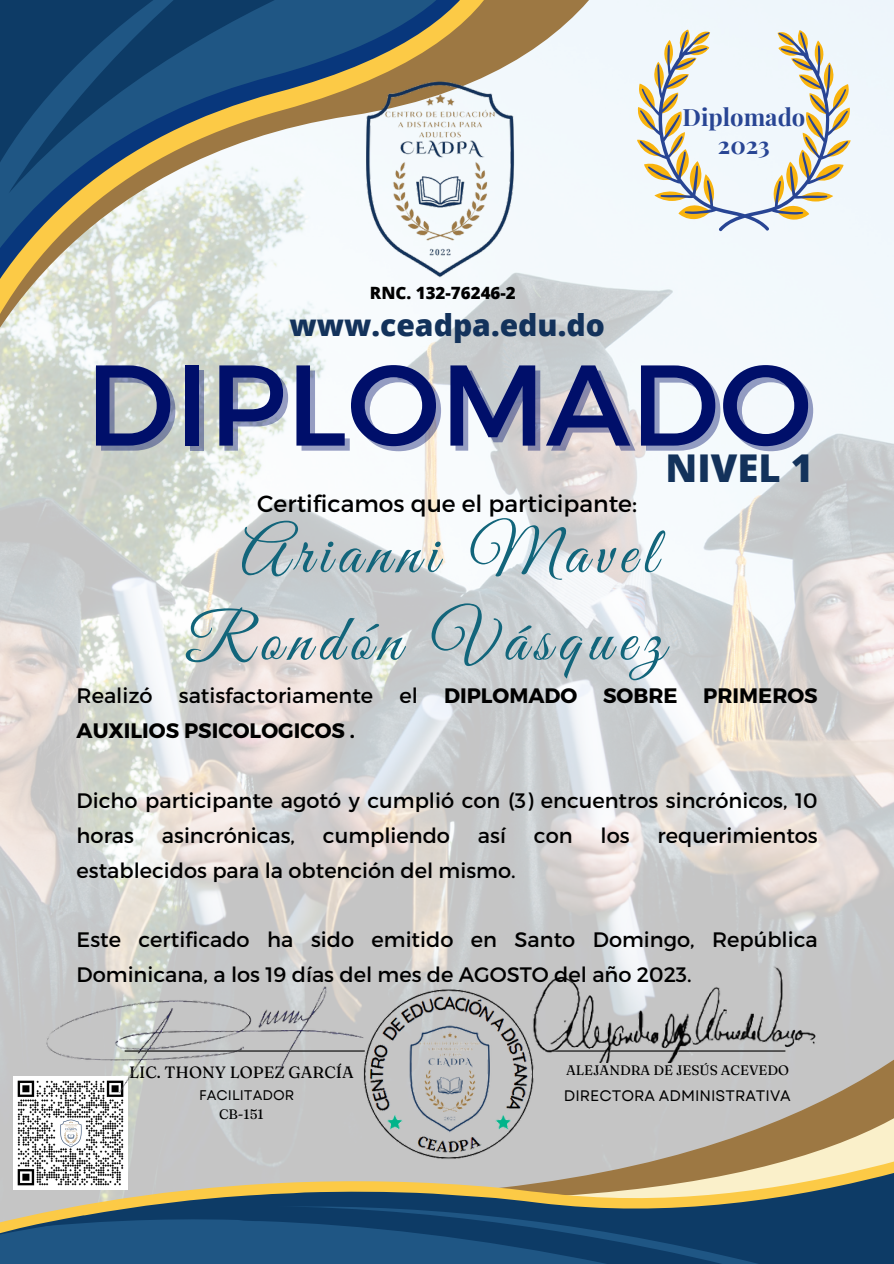
<style>
.page{position:relative;width:894px;height:1264px;background:#fff}
.page>*{position:absolute;margin:0;border:0;box-sizing:border-box;transform-origin:0 0}
.t1{font:114.45px "Montserrat";color:#000f6a}
.t2{font:66.6px/87.4px "Great Vibes";letter-spacing:.105em;color:#12657b;text-align:right}
.t3{font:800 38.25px "Open Sans";color:#13325b}
.t4{font:800 30px "Open Sans";color:#13325b}
.t5{font:700 23.85px "Playfair Display";color:#284594}
.t6{font:23.4px "Montserrat";color:#000}
.t7{font:20.85px/35px "Montserrat";color:#000}
.t8{font:700 20.85px "Montserrat";color:#000}
.t9{font:800 16.95px "Open Sans";color:#000}
.t10{font:16.35px "Fraunces 9 pt";color:#000}
.t11{font:15.3px "Garet";color:#000}
.t12{font:13.95px "Garet";color:#000}
.t13{font:13.65px "Fraunces 9 pt";color:#000}
</style>
<div class="page">
<img style="left:0;top:0;width:893px;height:1159px">
<svg style="left:237px;top:1053px;width:656px;height:106px;background:#c0bcb6"></svg>
<svg style="left:260px;top:1113px;width:633px;height:46px;background:#beb29f"></svg>
<svg style="left:0;top:1159px;width:893px;height:104px;background:#546e79"></svg>
<svg style="left:503px;top:0;width:109px;height:416px;fill:#f1f8fc"></svg>
<svg style="left:0;top:0;width:503px;height:417px"></svg>
<svg style="left:0;top:0;width:198px;height:300px;background:#b2b6a7"></svg>
<svg style="left:9px;top:0;width:335px;height:193px;background:#526f83"></svg>
<svg style="left:636px;top:29px;width:214px;height:202px"></svg>
<img style="left:333px;top:959px;width:231px;height:231px">
<img style="left:358px;top:78px;width:160px;height:202px">
<img style="left:13px;top:1076px;width:114px;height:113px">
<img style="left:531px;top:959px;width:296px;height:103px">
<img style="left:34px;top:986px;width:352px;height:106px">
<p class="t9" style="left:370px;top:280px;width:147px">RNC. 132-76246-2</p>
<p class="t4" style="left:289px;top:304px;width:317px">www.ceadpa.edu.do</p>
<p class="t5" style="left:682px;top:101px;width:124px">Diplomado</p>
<p class="t5" style="left:717px;top:128px;width:53px">2023</p>
<p class="t1" style="left:85px;top:330px;width:727px">DIPLOMADO</p>
<p class="t3" style="left:665px;top:441px;width:149px">NIVEL 1</p>
<p class="t6" style="left:257px;top:489px;width:381px">Certificamos que el participante:</p>
<p class="t2" style="left:184px;top:513px;width:481px">Arianni Mavel<br>Rondón Vásquez</p>
<p class="t7" style="left:77px;top:677px;width:77px">Realizó</p>
<p class="t7" style="left:179px;top:677px;width:196px">satisfactoriamente</p>
<p class="t7" style="left:399px;top:677px;width:20px">el</p>
<p class="t8" style="left:444px;top:682px;width:375px">DIPLOMADO SOBRE PRIMEROS</p>
<p class="t8" style="left:77px;top:717px;width:280px">AUXILIOS PSICOLOGICOS .</p>
<p class="t7" style="left:77px;top:781px;width:742px">Dicho participante agotó y cumplió con (3) encuentros sincrónicos, 10 horas</p>
<p class="t7" style="left:162px;top:816px;width:134px">asincrónicas,</p>
<p class="t7" style="left:323px;top:816px;width:128px">cumpliendo</p>
<p class="t7" style="left:478px;top:816px;width:29px">así</p>
<p class="t7" style="left:533px;top:816px;width:40px">con</p>
<p class="t7" style="left:600px;top:816px;width:31px">los</p>
<p class="t7" style="left:657px;top:816px;width:162px">requerimientos</p>
<p class="t7" style="left:77px;top:851px;width:440px">establecidos para la obtención del mismo.</p>
<p class="t7" style="left:77px;top:921px;width:742px">Este certificado ha sido emitido en Santo Domingo, República<br>Dominicana, a los 19 días del mes de AGOSTO del año 2023.</p>
<p class="t10" style="left:129px;top:1061px;width:226px">LIC. THONY LOPEZ GARCÍA</p>
<p class="t12" style="left:199px;top:1085px;width:97px">FACILITADOR</p>
<p class="t13" style="left:219px;top:1105px;width:46px">CB-151</p>
<p class="t13" style="left:566px;top:1061px;width:224px">ALEJANDRA DE JESÚS ACEVEDO</p>
<p class="t11" style="left:563px;top:1084px;width:228px">DIRECTORA ADMINISTRATIVA</p>
</div>
